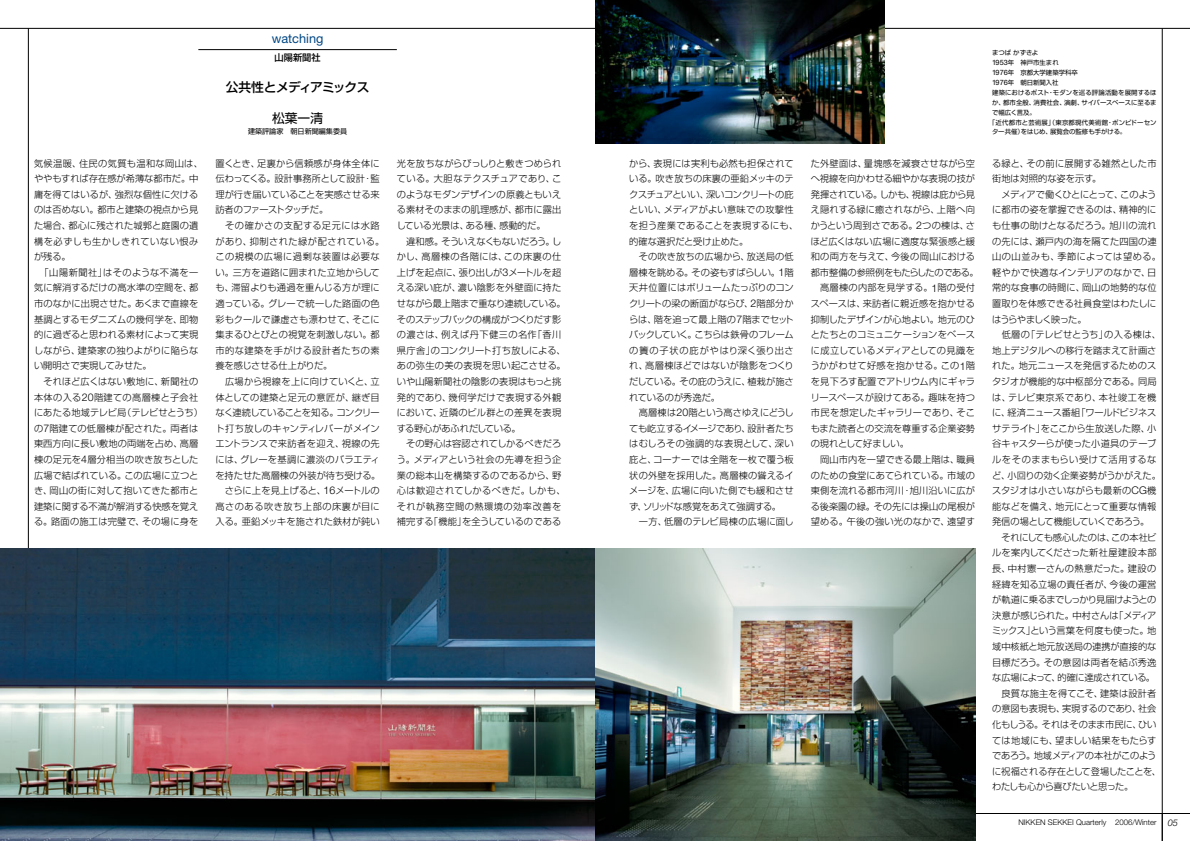
<style>
.page{position:relative;width:1190px;height:841px;background:#fff}
.page>*{position:absolute;margin:0;border:0;box-sizing:border-box;transform-origin:0 0}
.t1{font:500 12.8px "Shin Go";letter-spacing:-.055em;color:#000}
.t2{font:12.8px "Helvetica Neue";color:#004784}
.t3{font:12.8px "Shin Go";color:#000}
.t4{font:300 9.2px/15.6px "Shin Go";letter-spacing:.01em;color:#000}
.t5{font:300 9.2px/15.6px "Shin Go";letter-spacing:.03em;color:#000}
.t6{font:300 9.2px "Shin Go";letter-spacing:.04em;color:#000}
.t7{font:300 9.2px "Shin Go";letter-spacing:-.01em;color:#000}
.t8{font:300 9.2px "Shin Go";letter-spacing:.035em;color:#000}
.t9{font:300 9.2px "Shin Go";letter-spacing:-.025em;color:#000}
.t10{font:300 9.2px "Shin Go";letter-spacing:-.03em;color:#000}
.t11{font:300 9.2px "Shin Go";letter-spacing:-.04em;color:#000}
.t12{font:300 9.2px "Shin Go";letter-spacing:.06em;color:#000}
.t13{font:300 9.2px "Shin Go";letter-spacing:-.02em;color:#000}
.t14{font:300 9.2px "Shin Go";letter-spacing:-.065em;color:#000}
.t15{font:300 9.2px "Shin Go";letter-spacing:-.05em;color:#000}
.t16{font:300 9.2px "Shin Go";letter-spacing:-.015em;color:#000}
.t17{font:300 9.2px "Shin Go";letter-spacing:.045em;color:#000}
.t18{font:500 9.2px "Shin Go";color:#000}
.t19{font:300 7.8px "Helvetica Neue";color:#000}
.t20{font:7.1px "Shin Go";color:#000}
.t21{font:6.4px "Shin Go";color:#000}
.t22{font:6.4px "Shin Go";letter-spacing:.035em;color:#000}
.t23{font:6.4px "Shin Go";letter-spacing:.025em;color:#000}
.s1{font-family:"Helvetica Neue";font-size:10.6px}
.s2{font-family:"Helvetica Neue";font-size:7.3px}
.s3{font-style:italic;font-size:9.2px}
</style>
<div class="page">
<hr style="left:1162px;top:28px;width:1px;height:813px;background:#000">
<svg style="left:1162px;top:814px;width:1px;height:27px"></svg>
<hr style="left:0;top:28px;width:1190px;height:1px;background:#000">
<hr style="left:0;top:813px;width:1190px;height:1px;background:#000">
<hr style="left:28px;top:28px;width:1px;height:813px;background:#000">
<hr style="left:198px;top:49px;width:199px;height:1px;background:#000">
<img style="left:595px;top:0;width:289px;height:143px">
<img style="left:0;top:548px;width:975px;height:293px">
<p class="t6" style="left:34px;top:160px;width:171px">気候温暖、住民の気質も温和な岡山は、</p>
<p class="t4" style="left:34px;top:172px;width:166px">ややもすれば存在感が希薄な都市だ。中</p>
<p class="t4" style="left:34px;top:188px;width:166px">庸を得てはいるが、強烈な個性に欠ける</p>
<p class="t4" style="left:34px;top:203px;width:166px">のは否めない。都市と建築の視点から見</p>
<p class="t4" style="left:34px;top:219px;width:166px">た場合、都心に残された城郭と庭園の遺</p>
<p class="t12" style="left:34px;top:238px;width:166px">構を必ずしも生かしきれていない恨み</p>
<p class="t4" style="left:34px;top:250px;width:38px">が残る。</p>
<p class="t12" style="left:40px;top:269px;width:160px">「山陽新聞社」はそのような不満を一</p>
<p class="t4" style="left:34px;top:281px;width:166px">気に解消するだけの高水準の空間を、都</p>
<p class="t4" style="left:34px;top:297px;width:166px">市のなかに出現させた。あくまで直線を</p>
<p class="t4" style="left:34px;top:313px;width:166px">基調とするモダニズムの幾何学を、即物</p>
<p class="t4" style="left:34px;top:328px;width:166px">的に過ぎると思われる素材によって実現</p>
<p class="t4" style="left:34px;top:344px;width:166px">しながら、建築家の独りよがりに陥らな</p>
<p class="t4" style="left:34px;top:359px;width:119px">い開明さで実現してみせた。</p>
<p class="t4" style="left:43px;top:375px;width:156px">それほど広くはない敷地に、新聞社の</p>
<p class="t6" style="left:34px;top:394px;width:166px">本体の入る<span class="s1">20</span>階建ての高層棟と子会社</p>
<p class="t4" style="left:34px;top:406px;width:171px">にあたる地域テレビ局（テレビせとうち）</p>
<p class="t4" style="left:34px;top:422px;width:166px">の<span class="s1">7</span>階建ての低層棟が配された。両者は</p>
<p class="t4" style="left:34px;top:437px;width:166px">東西方向に長い敷地の両端を占め、高層</p>
<p class="t4" style="left:34px;top:453px;width:166px">棟の足元を<span class="s1">4</span>層分相当の吹き放ちとした</p>
<p class="t4" style="left:34px;top:469px;width:166px">広場で結ばれている。この広場に立つと</p>
<p class="t5" style="left:34px;top:484px;width:166px">き、岡山の街に対して抱いてきた都市と</p>
<p class="t4" style="left:34px;top:500px;width:166px">建築に関する不満が解消する快感を覚え</p>
<p class="t4" style="left:34px;top:515px;width:166px">る。路面の施工は完璧で、その場に身を</p>
<h1 class="t2" style="left:272px;top:34px;width:53px">watching</h1>
<h1 class="t1" style="left:226px;top:82px;width:145px">公共性とメディアミックス</h1>
<p class="t18" style="left:275px;top:54px;width:48px">山陽新聞社</p>
<h1 class="t3" style="left:272px;top:113px;width:53px">松葉一清</h1>
<p class="t20" style="left:248px;top:129px;width:101px">建築評論家　朝日新聞編集委員</p>
<p class="t4" style="left:215px;top:157px;width:166px;text-align:justify">置くとき、足裏から信頼感が身体全体に伝わってくる。設計事務所として設計・監理が行き届いていることを実感させる来訪者のファーストタッチだ。</p>
<p class="t5" style="left:215px;top:219px;width:171px;text-indent:10px">その確かさの支配する足元には水路があり、抑制された緑が配されている。この規模の広場に過剰な装置は必要ない。三方を道路に囲まれた立地からしても、滞留よりも通過を重んじる方が理に適っている。グレーで統一した路面の色彩もクールで謙虚さも漂わせて、そこに集まるひとびとの視覚を刺激しない。都市的な建築を手がける設計者たちの素養を感じさせる仕上がりだ。</p>
<p class="t4" style="left:215px;top:375px;width:166px;text-align:right">広場から視線を上に向けていくと、立体としての建築と足元の意匠が、継ぎ目なく連続していることを知る。コンクリート打ち放しのキャンティレバーがメインエントランスで来訪者を迎え、視線の先には、グレーを基調に濃淡のバラエティを持たせた高層棟の外装が待ち受ける。さらに上を見上げると、<span class="s1">16</span>メートルの高さのある吹き放ち上部の床裏が目に入る。亜鉛メッキを施された鉄材が鈍い</p>
<p class="t4" style="left:397px;top:157px;width:166px;text-align:justify">光を放ちながらびっしりと敷きつめられている。大胆なテクスチュアであり、このようなモダンデザインの原義ともいえる素材そのままの肌理感が、都市に露出している光景は、ある種、感動的だ。</p>
<p class="t4" style="left:397px;top:235px;width:171px;text-indent:9px">違和感。そういえなくもないだろう。しかし、高層棟の各階には、この床裏の仕上げを起点に、張り出しが<span class="s1">3</span>メートルを超える深い庇が、濃い陰影を外壁面に持たせながら最上階まで重なり連続している。そのステップバックの構成がつくりだす影の濃さは、例えば丹下健三の名作「香川県庁舎」のコンクリート打ち放しによる、あの弥生の美の表現を思い起こさせる。いや山陽新聞社の陰影の表現はもっと挑発的であり、幾何学だけで表現する外観において、近隣のビル群との差異を表現する野心があふれだしている。</p>
<p class="t4" style="left:397px;top:437px;width:171px;text-align:center">その野心は容認されてしかるべきだろ<br>う。メディアという社会の先導を担う企業の総本山を構築するのであるから、野心は歓迎されてしかるべきだ。しかも、それが執務空間の熱環境の効率改善を補完する「機能」を全うしているのである</p>
<p class="t4" style="left:629px;top:157px;width:171px">から、表現には実利も必然も担保されている。吹き放ちの床裏の亜鉛メッキのテクスチュアといい、深いコンクリートの庇といい、メディアがよい意味での攻撃性を担う産業であることを表現するにも、的確な選択だと受け止めた。</p>
<p class="t4" style="left:629px;top:250px;width:166px;text-align:justify;text-indent:9px">その吹き放ちの広場から、放送局の低層棟を眺める。その姿もすばらしい。<span class="s1">1</span>階天井位置にはボリュームたっぷりのコンクリートの梁の断面がならび、<span class="s1">2</span>階部分からは、階を追って最上階の<span class="s1">7</span>階までセットバックしていく。こちらは鉄骨のフレームの簀の子状の庇がやはり深く張り出され、高層棟ほどではないが陰影をつくりだしている。その庇のうえに、植栽が施されているのが秀逸だ。</p>
<p class="t4" style="left:629px;top:406px;width:166px;text-align:justify;text-indent:9px">高層棟は<span class="s1">20</span>階という高さゆえにどうしても屹立するイメージであり、設計者たちはむしろその強調的な表現として、深い庇と、コーナーでは全階を一枚で覆う板状の外壁を採用した。高層棟の聳えるイメージを、広場に向いた側でも緩和させず、ソリッドな感覚をあえて強調する。</p>
<p class="t6" style="left:639px;top:518px;width:156px">一方、低層のテレビ局棟の広場に面し</p>
<p class="t4" style="left:811px;top:157px;width:166px">た外壁面は、量塊感を減衰させながら空</p>
<p class="t7" style="left:811px;top:175px;width:166px">へ視線を向かわせる細やかな表現の技が</p>
<p class="t13" style="left:811px;top:191px;width:166px">発揮されている。しかも、視線は庇から見</p>
<p class="t4" style="left:811px;top:203px;width:166px">え隠れする緑に癒されながら、上階へ向</p>
<p class="t4" style="left:811px;top:219px;width:166px">かうという周到さである。<span class="s1">2</span>つの棟は、さ</p>
<p class="t4" style="left:811px;top:235px;width:166px">ほど広くはない広場に適度な緊張感と緩</p>
<p class="t8" style="left:811px;top:253px;width:166px">和の両方を与えて、今後の岡山における</p>
<p class="t9" style="left:811px;top:269px;width:169px">都市整備の参照例をもたらしたのである。</p>
<p class="t5" style="left:820px;top:281px;width:156px">高層棟の内部を見学する。<span class="s1">1</span>階の受付</p>
<p class="t4" style="left:811px;top:297px;width:166px">スペースは、来訪者に親近感を抱かせる</p>
<p class="t4" style="left:811px;top:313px;width:166px">抑制したデザインが心地よい。地元のひ</p>
<p class="t4" style="left:811px;top:328px;width:166px">とたちとのコミュニケーションをベース</p>
<p class="t4" style="left:811px;top:344px;width:166px">に成立しているメディアとしての見識を</p>
<p class="t8" style="left:811px;top:362px;width:166px">うかがわせて好感を抱かせる。この<span class="s1">1</span>階</p>
<p class="t6" style="left:811px;top:378px;width:166px">を見下ろす配置でアトリウム内にギャラ</p>
<p class="t4" style="left:811px;top:391px;width:166px">リースペースが設けてある。趣味を持つ</p>
<p class="t4" style="left:811px;top:406px;width:166px">市民を想定したギャラリーであり、そこ</p>
<p class="t4" style="left:811px;top:422px;width:166px">もまた読者との交流を尊重する企業姿勢</p>
<p class="t4" style="left:811px;top:437px;width:100px">の現れとして好ましい。</p>
<p class="t4" style="left:820px;top:453px;width:157px">岡山市内を一望できる最上階は、職員</p>
<p class="t4" style="left:811px;top:469px;width:166px">のための食堂にあてられている。市域の</p>
<p class="t4" style="left:811px;top:484px;width:166px">東側を流れる都市河川・旭川沿いに広が</p>
<p class="t4" style="left:811px;top:500px;width:166px">る後楽園の緑。その先には操山の尾根が</p>
<p class="t4" style="left:811px;top:515px;width:166px">望める。午後の強い光のなかで、遠望す</p>
<p class="t21" style="left:992px;top:50px;width:48px">まつばかずきよ</p>
<p class="t21" style="left:992px;top:60px;width:68px"><span class="s2">1953</span>年 神戸市生まれ</p>
<p class="t21" style="left:992px;top:70px;width:87px"><span class="s2">1976</span>年 京都大学建築学科卒</p>
<p class="t21" style="left:992px;top:80px;width:68px"><span class="s2">1976</span>年 朝日新聞入社</p>
<p class="t23" style="left:992px;top:90px;width:166px">建築におけるポスト・モダンを巡る評論活動を展開するほ</p>
<p class="t21" style="left:992px;top:100px;width:166px">か、都市全般、消費社会、演劇、サイバースペースに至るま</p>
<p class="t21" style="left:992px;top:110px;width:45px">で幅広く言及。</p>
<p class="t22" style="left:989px;top:120px;width:169px">「近代都市と芸術展」（東京都現代美術館・ポンピドーセン</p>
<p class="t21" style="left:992px;top:130px;width:136px">ター共催）をはじめ、展覧会の監修も手がける。</p>
<p class="t4" style="left:992px;top:157px;width:166px">る緑と、その前に展開する雑然とした市街地は対照的な姿を示す。</p>
<p class="t4" style="left:992px;top:188px;width:171px;text-indent:9px">メディアで働くひとにとって、このように都市の姿を掌握できるのは、精神的にも仕事の助けとなるだろう。旭川の流れの先には、瀬戸内の海を隔てた四国の連山の山並みも、季節によっては望める。軽やかで快適なインテリアのなかで、日常的な食事の時間に、岡山の地勢的な位置取りを体感できる社員食堂はわたしにはうらやましく映った。</p>
<p class="t4" style="left:992px;top:328px;width:171px;text-indent:10px">低層の「テレビせとうち」の入る棟は、地上デジタルへの移行を踏まえて計画された。地元ニュースを発信するためのスタジオが機能的な中枢部分である。同局は、テレビ東京系であり、本社竣工を機に、経済ニュース番組「ワールドビジネスサテライト」をここから生放送した際、小谷キャスターらが使った小道具のテーブルをそのままもらい受けて活用するなど、小回りの効く企業姿勢がうかがえた。スタジオは小さいながらも最新の<span class="s1">CG</span>機能などを備え、地元にとって重要な情報発信の場として機能していくであろう。</p>
<p class="t10" style="left:1001px;top:534px;width:157px">それにしても感心したのは、この本社ビ</p>
<p class="t8" style="left:992px;top:550px;width:166px">ルを案内してくださった新社屋建設本部</p>
<p class="t17" style="left:992px;top:565px;width:166px">長、中村憲一さんの熱意だった。建設の</p>
<p class="t4" style="left:992px;top:578px;width:166px">経緯を知る立場の責任者が、今後の運営</p>
<p class="t14" style="left:992px;top:596px;width:166px">が軌道に乗るまでしっかり見届けようとの</p>
<p class="t7" style="left:992px;top:612px;width:166px">決意が感じられた。中村さんは「メディア</p>
<p class="t15" style="left:992px;top:628px;width:166px">ミックス」という言葉を何度も使った。地</p>
<p class="t4" style="left:992px;top:640px;width:166px">域中核紙と地元放送局の連携が直接的な</p>
<p class="t4" style="left:992px;top:656px;width:166px">目標だろう。その意図は両者を結ぶ秀逸</p>
<p class="t11" style="left:992px;top:674px;width:165px">な広場によって、的確に達成されている。</p>
<p class="t4" style="left:1002px;top:687px;width:156px">良質な施主を得てこそ、建築は設計者</p>
<p class="t7" style="left:992px;top:705px;width:166px">の意図も表現も、実現するのであり、社会</p>
<p class="t16" style="left:992px;top:721px;width:166px">化もしうる。それはそのまま市民に、ひい</p>
<p class="t4" style="left:992px;top:734px;width:166px">ては地域にも、望ましい結果をもたらす</p>
<p class="t10" style="left:992px;top:752px;width:166px">であろう。地域メディアの本社がこのよう</p>
<p class="t9" style="left:992px;top:768px;width:171px">に祝福される存在として登場したことを、</p>
<p class="t11" style="left:992px;top:783px;width:143px">わたしも心から喜びたいと思った。</p>
<p class="t19" style="left:1018px;top:819px;width:161px">NIKKEN SEKKEI Quarterly 2006/Winter <span class="s3">05</span></p>
</div>
